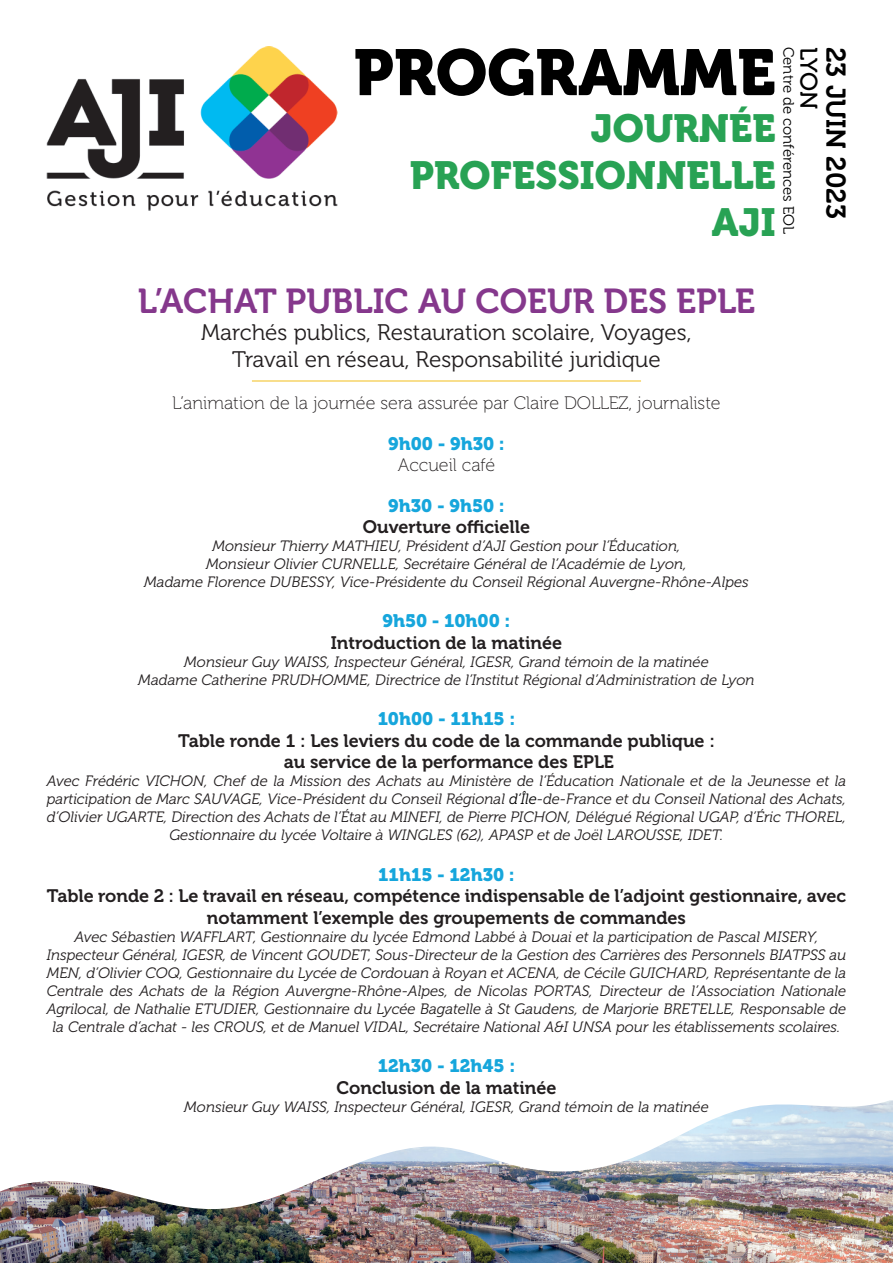
<style>
.page{position:relative;width:893px;height:1263px;background:#fff}
.page>*{position:absolute;margin:0;border:0;box-sizing:border-box;transform-origin:0 0}
.t1{font:64.5px "Museo 900";color:#000}
.t2{font:39px "Museo 900";color:#28a254}
.t3{font:34.5px "Museo 700";color:#85388c}
.t4{font:27px "Museo 700";color:#000}
.t5{font:24px "Museo 500";color:#000}
.t6{font:22.5px "Museo 300";color:#231f20}
.t7{font:18px/21.6px "Museo 700";color:#231f20;text-align:center}
.t8{font:18px "Museo 100";color:#231f20}
.t9{font:18px "Museo 900";color:#16a6dc}
.t10{font:italic 15px/18px "Museo 300";color:#231f20;text-align:center}
.t11{font:15px "Museo 300";color:#000}
.s1{color:#000}
</style>
<div class="page">
<img style="left:47px;top:47px;width:290px;height:163px">
<hr style="left:252px;top:380px;width:389px;height:2px;background:#f6d467">
<img style="left:0;top:1100px;width:893px;height:163px">
<p class="t1" style="left:354px;top:36px;width:423px">PROGRAMME</p>
<p class="t2" style="left:591px;top:106px;width:186px">JOURNÉE</p>
<p class="t2" style="left:410px;top:153px;width:367px">PROFESSIONNELLE</p>
<p class="t2" style="left:712px;top:200px;width:65px">AJI</p>
<p class="t11" style="left:797px;top:47px;width:189px;rotate:90deg">Centre de conférences EOL</p>
<p class="t5" style="left:822px;top:47px;width:64px;rotate:90deg">LYON</p>
<p class="t4" style="left:851px;top:47px;width:174px;rotate:90deg">23 JUIN 2023</p>
<p class="t3" style="left:138px;top:282px;width:619px">L’ACHAT PUBLIC AU COEUR DES EPLE</p>
<p class="t6" style="left:201px;top:320px;width:492px">Marchés publics, Restauration scolaire, Voyages,</p>
<p class="t6" style="left:232px;top:347px;width:430px">Travail en réseau, Responsabilité juridique</p>
<p class="t8" style="left:172px;top:393px;width:550px">L’animation de la journée sera assurée par Claire DOLLEZ, journaliste</p>
<p class="t9" style="left:388px;top:433px;width:118px">9h00 - 9h30 :</p>
<p class="t8" style="left:398px;top:456px;width:99px">Accueil café</p>
<p class="t9" style="left:388px;top:495px;width:118px">9h30 - 9h50 :</p>
<p class="t7" style="left:363px;top:516px;width:169px">Ouverture officielle</p>
<p class="t10" style="left:212px;top:537px;width:470px">Monsieur Thierry MATHIEU, Président d’AJI Gestion pour l’Éducation,</p>
<p class="t10" style="left:206px;top:555px;width:482px">Monsieur Olivier CURNELLE, Secrétaire Général de l’Académie de Lyon,</p>
<p class="t10" style="left:144px;top:573px;width:606px">Madame Florence DUBESSY, Vice-Présidente du Conseil Régional Auvergne-Rhône-Alpes</p>
<p class="t9" style="left:382px;top:611px;width:129px">9h50 - 10h00 :</p>
<p class="t7" style="left:331px;top:632px;width:233px">Introduction de la matinée</p>
<p class="t10" style="left:184px;top:653px;width:526px">Monsieur Guy WAISS, Inspecteur Général, IGESR, Grand témoin de la matinée</p>
<p class="t10" style="left:138px;top:671px;width:618px">Madame Catherine PRUDHOMME, Directrice de l’Institut Régional d’Administration de Lyon</p>
<p class="t9" style="left:378px;top:709px;width:139px">10h00 - 11h15 :</p>
<p class="t7" style="left:178px;top:730px;width:538px">Table ronde 1 : Les leviers du code de la commande publique :</p>
<p class="t7" style="left:284px;top:752px;width:332px">au service de la performance des EPLE</p>
<p class="t10" style="left:47px;top:772px;width:801px">Avec Frédéric VICHON, Chef de la Mission des Achats au Ministère de l’Éducation Nationale et de la Jeunesse et la participation de Marc SAUVAGE, Vice-Président du Conseil Régional <span class="s1">d’Île</span>-de-France et du Conseil National des Achats, d’Olivier UGARTE, Direction des Achats de l’État au MINEFI, de Pierre PICHON, Délégué Régional UGAP, d’Éric THOREL, Gestionnaire du lycée Voltaire à WINGLES (62), APASP et de Joël LAROUSSE, IDET.</p>
<p class="t9" style="left:378px;top:864px;width:138px">11h15 - 12h30 :</p>
<p class="t7" style="left:47px;top:885px;width:801px">Table ronde 2 : Le travail en réseau, compétence indispensable de l’adjoint gestionnaire, avec notamment l’exemple des groupements de commandes</p>
<p class="t10" style="left:75px;top:928px;width:745px">Avec Sébastien WAFFLART, Gestionnaire du lycée Edmond Labbé à Douai et la participation de Pascal MISERY,</p>
<p class="t10" style="left:47px;top:946px;width:801px;text-align:left">Inspecteur Général, IGESR, de Vincent GOUDET, Sous-Directeur de la Gestion des Carrières des Personnels BIATPSS au<br>MEN, d’Olivier COQ, Gestionnaire du Lycée de Cordouan à Royan et ACENA, de Cécile GUICHARD, Représentante de la</p>
<p class="t10" style="left:47px;top:982px;width:801px">Centrale des Achats de la Région Auvergne-Rhône-Alpes, de Nicolas PORTAS, Directeur de l’Association Nationale<br>Agrilocal, de Nathalie ETUDIER, Gestionnaire du Lycée Bagatelle à St Gaudens, de Marjorie BRETELLE, Responsable de la Centrale d’achat - les CROUS, et de Manuel VIDAL, Secrétaire National A&amp;I UNSA pour les établissements scolaires.</p>
<p class="t9" style="left:378px;top:1055px;width:139px">12h30 - 12h45 :</p>
<p class="t7" style="left:336px;top:1077px;width:222px">Conclusion de la matinée</p>
<p class="t10" style="left:184px;top:1098px;width:526px">Monsieur Guy WAISS, Inspecteur Général, IGESR, Grand témoin de la matinée</p>
</div>
